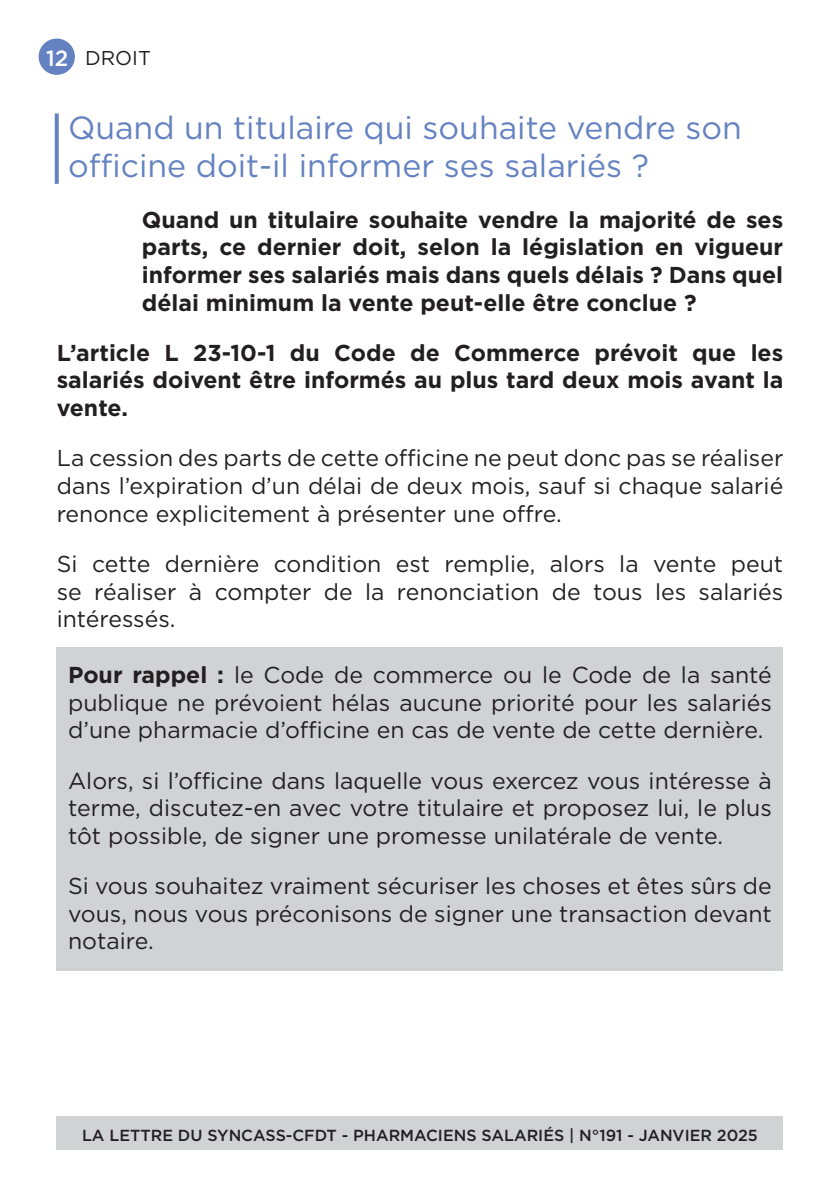
<style>
.page{position:relative;width:840px;height:1191px;background:#fff}
.page>*{position:absolute;margin:0;border:0;box-sizing:border-box;transform-origin:0 0}
.Titre-Droit{font:32px/38.4px "Gotham";color:#6482c1}
.Texte-Encadré{font:23px/27.6px "Gotham";color:#231f20;text-align:justify}
.Texte-Article{font:23px/27.6px "Gotham";color:#231f20;text-align:justify}
.Chapeau{font:700 23px/27.6px "Gotham";color:#231f20;text-align:justify}
.Texte-Article-2{font:700 23px/27.6px "Gotham";color:#231f20;text-align:justify}
.t1{font:20px "Gotham";color:#231f20}
.t2{font:500 16px "Gotham";color:#231f20}
.s1{font-weight:500;font-size:22px;color:#fff}
.s2{font-weight:700}
</style>
<div class="page">
<div style="left:57px;top:1116px;width:725px;height:33px;background:#d1d2d4"></div>
<div style="left:39px;top:39px;width:36px;height:36px;background:#6482c1;border-radius:50%"></div>
<svg style="left:55px;top:113px;width:4px;height:71px"></svg>
<div style="left:57px;top:647px;width:725px;height:113px;background:#d1d2d4"></div>
<div style="left:57px;top:753px;width:725px;height:112px;background:#d1d2d4"></div>
<div style="left:57px;top:858px;width:725px;height:113px;background:#d1d2d4"></div>
<p class="t1" style="left:46px;top:45px;width:106px"><span class="s1">12</span> DROIT</p>
<p class="Titre-Droit" style="left:68px;top:108px;width:674px">Quand un titulaire qui souhaite vendre son officine doit-il informer ses salariés ?</p>
<p class="Chapeau" style="left:142px;top:206px;width:642px">Quand un titulaire souhaite vendre la majorité de ses parts, ce dernier doit, selon la législation en vigueur informer ses salariés mais dans quels délais ? Dans quel délai minimum la vente peut-elle être conclue ?</p>
<p class="Texte-Article-2" style="left:57px;top:339px;width:727px">L’article L 23-10-1 du Code de Commerce prévoit que les salariés doivent être informés au plus tard deux mois avant la vente.</p>
<p class="Texte-Article" style="left:57px;top:444px;width:727px">La cession des parts de cette officine ne peut donc pas se réaliser dans l’expiration d’un délai de deux mois, sauf si chaque salarié renonce explicitement à présenter une offre.</p>
<p class="Texte-Article" style="left:57px;top:549px;width:727px">Si cette dernière condition est remplie, alors la vente peut se réaliser à compter de la renonciation de tous les salariés intéressés.</p>
<p class="Texte-Encadré" style="left:68px;top:660px;width:705px"><span class="s2">Pour rappel :</span> le Code de commerce ou le Code de la santé publique ne prévoient hélas aucune priorité pour les salariés d’une pharmacie d’officine en cas de vente de cette dernière.</p>
<p class="Texte-Encadré" style="left:68px;top:766px;width:705px">Alors, si l’officine dans laquelle vous exercez vous intéresse à terme, discutez-en avec votre titulaire et proposez lui, le plus tôt possible, de signer une promesse unilatérale de vente.</p>
<p class="Texte-Encadré" style="left:68px;top:871px;width:705px">Si vous souhaitez vraiment sécuriser les choses et êtes sûrs de vous, nous vous préconisons de signer une transaction devant notaire.</p>
<p class="t2" style="left:82px;top:1124px;width:677px">LA LETTRE DU SYNCASS-CFDT - PHARMACIENS SALARIÉS | N°191 - JANVIER 2025</p>
</div>
